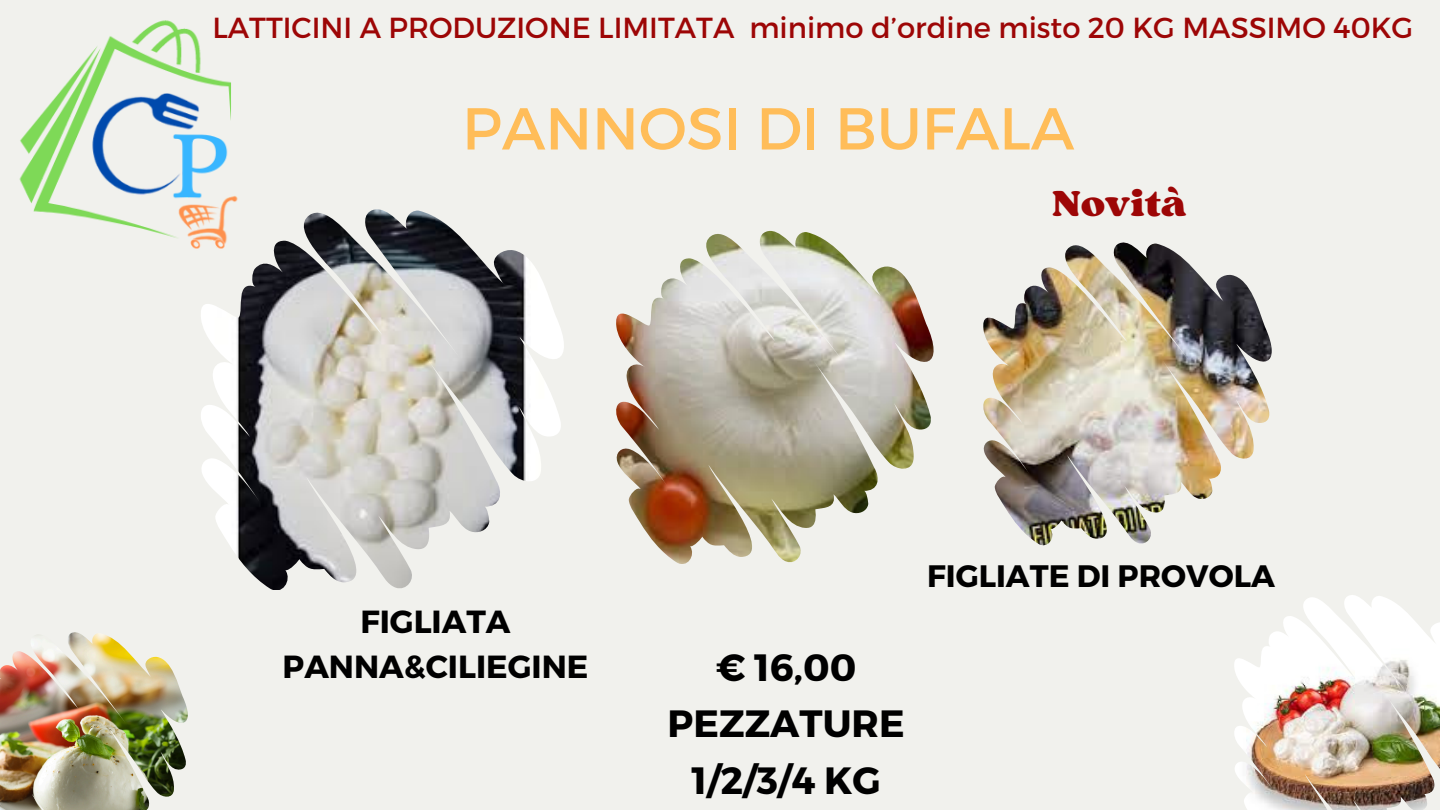
<style>
.page{position:relative;width:1440px;height:810px;background:#f1f1ed}
.page>*{position:absolute;margin:0;border:0;box-sizing:border-box;transform-origin:0 0}
.t1{font:59px "Montserrat";color:#ffbd59}
.t2{font:700 38px/56.2px "Montserrat";color:#000;text-align:center}
.t3{font:38px "Sergio Trendy";color:#9d0606}
.t4{font:700 32px/44.2px "Montserrat";color:#000;text-align:center}
.t5{font:700 31px "Montserrat";color:#000}
.t6{font:29px "Montserrat";color:#9d0606}
</style>
<div class="page">
<img style="left:616px;top:231px;width:318px;height:333px">
<img style="left:1234px;top:595px;width:206px;height:215px">
<img style="left:19px;top:20px;width:219px;height:229px">
<img style="left:0;top:632px;width:188px;height:178px">
<img style="left:983px;top:242px;width:289px;height:304px">
<img style="left:200px;top:209px;width:364px;height:381px">
<h2 class="t6" style="left:212px;top:9px;width:1202px">LATTICINI A PRODUZIONE LIMITATA minimo d’ordine misto 20 KG MASSIMO 40KG</h2>
<p class="t1" style="left:462px;top:90px;width:614px">PANNOSI DI BUFALA</p>
<p class="t3" style="left:1052px;top:179px;width:136px">Novità</p>
<p class="t4" style="left:283px;top:598px;width:307px">FIGLIATA<br>PANNA&amp;CILIEGINE</p>
<h4 class="t5" style="left:927px;top:556px;width:349px">FIGLIATE DI PROVOLA</h4>
<h4 class="t2" style="left:668px;top:638px;width:239px">€ 16,00<br>PEZZATURE<br>1/2/3/4 KG</h4>
</div>
